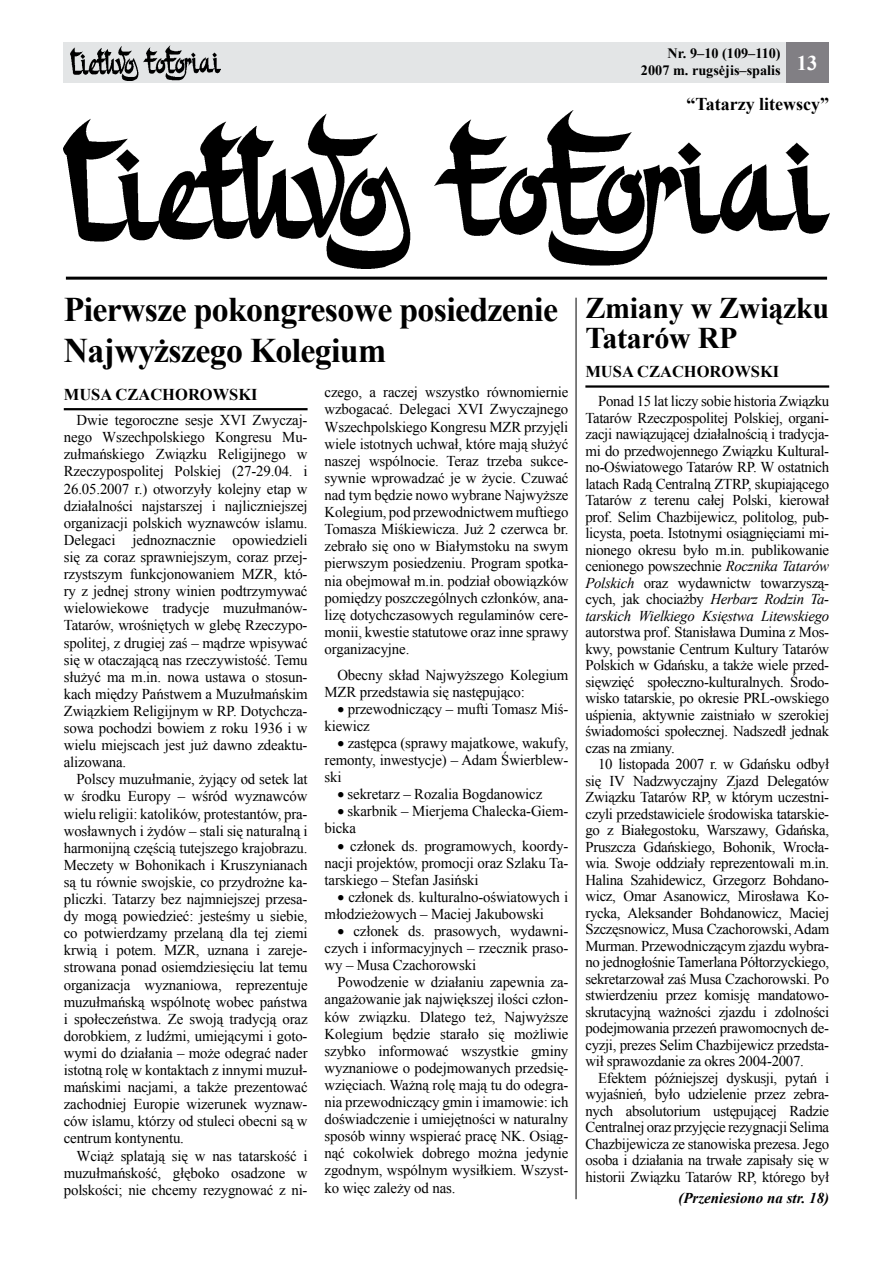
<style>
.page{position:relative;width:893px;height:1263px;background:#fff}
.page>*{position:absolute;margin:0;border:0;box-sizing:border-box;transform-origin:0 0}
.t1{font:700 34.5px/41.4px "Times New Roman";letter-spacing:-.02em;color:#000}
.t2{font:700 30px/30px "Times New Roman";letter-spacing:-.01em;color:#000}
.t3{font:700 18px "Times New Roman";color:#000}
.t4{font:700 16.5px "Times New Roman";color:#000}
.t5{font:15px/17.1px "Times New Roman";letter-spacing:-.01em;color:#000;text-align:justify}
.t6{font:italic 700 15px "Times New Roman";color:#000}
.t7{font:700 14.25px/17.1px "Times New Roman";color:#000}
.s1{font-style:italic}
</style>
<div class="page">
<div style="left:63px;top:43px;width:766px;height:40px;background:#e3e5e6"></div>
<img style="left:70px;top:45px;width:150px;height:35px">
<div style="left:786px;top:43px;width:42px;height:40px;background:#817f84"></div>
<img style="left:64px;top:110px;width:765px;height:158px">
<hr style="left:66px;top:277px;width:761px;height:3px;background:#000">
<hr style="left:64px;top:408px;width:244px;height:2px;background:#000">
<hr style="left:585px;top:385px;width:244px;height:3px;background:#000">
<hr style="left:576px;top:298px;width:1px;height:901px;background:#000">
<p class="t7" style="left:641px;top:44px;width:177px;text-indent:27px">Nr. 9–10 (109–110)<br>2007 m. rugsėjis–spalis <sup>13</sup></p>
<p class="t3" style="left:686px;top:92px;width:144px">“Tatarzy litewscy”</p>
<h1 class="t1" style="left:64px;top:288px;width:496px">Pierwsze pokongresowe posiedzenie<br>Najwyższego Kolegium</h1>
<p class="t5" style="left:325px;top:384px;width:245px">czego, a raczej wszystko równomiernie wzbogacać. Delegaci XVI Zwyczajnego Wszechpolskiego Kongresu MZR przyjęli wiele istotnych uchwał, które mają służyć naszej wspólnocie. Teraz trzeba sukce&shy;sywnie wprowadzać je w życie. Czuwać nad tym będzie nowo wybrane Najwyższe Kolegium, pod przewodnictwem muftiego Tomasza Miśkiewicza. Już 2 czerwca br. zebrało się ono w Białymstoku na swym pierwszym posiedzeniu. Program spotka&shy;nia obejmował m.in. podział obowiązków pomiędzy poszczególnych członków, ana&shy;lizę dotychczasowych regulaminów cere&shy;monii, kwestie statutowe oraz inne sprawy organizacyjne.</p>
<p class="t5" style="left:325px;top:666px;width:245px;text-indent:13px">Obecny skład Najwyższego Kolegium<br>MZR przedstawia się następująco:</p>
<p class="t5" style="left:325px;top:700px;width:245px;text-indent:13px">• przewodniczący – mufti Tomasz Miś&shy;kiewicz</p>
<p class="t5" style="left:325px;top:734px;width:245px;text-indent:13px">• zastępca (sprawy majatkowe, wakufy, remonty, inwestycje) – Adam Świerblew&shy;ski</p>
<p class="t5" style="left:337px;top:785px;width:206px">• sekretarz – Rozalia Bogdanowicz</p>
<p class="t5" style="left:325px;top:802px;width:245px;text-indent:13px">• skarbnik – Mierjema Chalecka-Giem&shy;bicka</p>
<p class="t5" style="left:325px;top:837px;width:245px;text-indent:13px">• członek ds. programowych, koordy&shy;nacji projektów, promocji oraz Szlaku Ta&shy;tarskiego – Stefan Jasiński</p>
<p class="t5" style="left:325px;top:888px;width:245px;text-indent:13px">• członek ds. kulturalno-oświatowych i młodzieżowych – Maciej Jakubowski</p>
<p class="t5" style="left:325px;top:922px;width:245px;text-indent:13px">• członek ds. prasowych, wydawni&shy;czych i informacyjnych – rzecznik praso&shy;wy – Musa Czachorowski</p>
<p class="t5" style="left:325px;top:973px;width:245px;text-indent:13px">Powodzenie w działaniu zapewnia za&shy;angażowanie jak największej ilości człon&shy;ków związku. Dlatego też, Najwyższe Kolegium będzie starało się możliwie szybko informować wszystkie gminy wyznaniowe o podejmowanych przedsię&shy;wzięciach. Ważną rolę mają tu do odegra&shy;nia przewodniczący gmin i imamowie: ich doświadczenie i umiejętności w naturalny sposób winny wspierać pracę NK. Osiąg&shy;nąć cokolwiek dobrego można jedynie zgodnym, wspólnym wysiłkiem. Wszyst&shy;ko więc zależy od nas.</p>
<p class="t4" style="left:64px;top:383px;width:125px">MUSA CZACHORO</p>
<p class="t4" style="left:213px;top:383px;width:46px">WSKI</p>
<p class="t5" style="left:64px;top:411px;width:245px;text-indent:13px">Dwie tegoroczne sesje XVI Zwyczaj&shy;nego Wszechpolskiego Kongresu Mu&shy;zułmańskiego Związku Religijnego w Rzeczypospolitej Polskiej (27-29.04. i 26.05.2007 r.) otworzyły kolejny etap w działalności najstarszej i najliczniejszej organizacji polskich wyznawców islamu.<br>Delegaci jednoznacznie opowiedzieli się za coraz sprawniejszym, coraz przej&shy;rzystszym funkcjonowaniem MZR, któ&shy;ry z jednej strony winien podtrzymywać wielowiekowe tradycje muzułmanów-Tatarów, wrośniętych w glebę Rzeczypo&shy;spolitej, z drugiej zaś – mądrze wpisywać się w otaczającą nas rzeczywistość. Temu służyć ma m.in. nowa ustawa o stosun&shy;kach między Państwem a Muzułmańskim Związkiem Religijnym w RP. Dotychcza&shy;sowa pochodzi bowiem z roku 1936 i w wielu miejscach jest już dawno zdeaktu&shy;alizowana.</p>
<p class="t5" style="left:64px;top:770px;width:245px;text-indent:13px">Polscy muzułmanie, żyjący od setek lat w środku Europy – wśród wyznawców wielu religii: katolików, protestantów, pra&shy;wosławnych i żydów – stali się naturalną i harmonijną częścią tutejszego krajobrazu.<br>Meczety w Bohonikach i Kruszynianach są tu równie swojskie, co przydrożne ka&shy;pliczki. Tatarzy bez najmniejszej przesa&shy;dy mogą powiedzieć: jesteśmy u siebie, co potwierdzamy przelaną dla tej ziemi krwią i potem. MZR, uznana i zareje&shy;strowana ponad osiemdziesięciu lat temu organizacja wyznaniowa, reprezentuje muzułmańską wspólnotę wobec państwa i społeczeństwa. Ze swoją tradycją oraz dorobkiem, z ludźmi, umiejącymi i goto&shy;wymi do działania – może odegrać nader istotną rolę w kontaktach z innymi muzuł&shy;mańskimi nacjami, a także prezentować zachodniej Europie wizerunek wyznaw&shy;ców islamu, którzy od stuleci obecni są w centrum kontynentu.</p>
<p class="t5" style="left:64px;top:1147px;width:245px;text-indent:13px">Wciąż splatają się w nas tatarskość i muzułmańskość, głęboko osadzone w polskości; nie chcemy rezygnować z ni-</p>
<h2 class="t2" style="left:585px;top:292px;width:245px">Zmiany w Związku<br>Tatarów RP</h2>
<p class="t4" style="left:585px;top:360px;width:125px">MUSA CZACHORO</p>
<p class="t4" style="left:734px;top:360px;width:46px">WSKI</p>
<p class="t5" style="left:585px;top:393px;width:245px;line-height:16.5px;text-indent:13px">Ponad 15 lat liczy sobie historia Związku Tatarów Rzeczpospolitej Polskiej, organi&shy;zacji nawiązującej działalnością i tradycja&shy;mi do przedwojennego Związku Kultural&shy;no-Oświatowego Tatarów RP. W ostatnich latach Radą Centralną ZTRP, skupiającego Tatarów z terenu całej Polski, kierował prof. Selim Chazbijewicz, politolog, pub&shy;licysta, poeta. Istotnymi osiągnięciami mi&shy;nionego okresu było m.in. publikowanie cenionego powszechnie <span class="s1">Rocznika Tatarów Polskich</span> oraz wydawnictw towarzyszą&shy;cych, jak chociażby <span class="s1">Herbarz Rodzin Ta&shy;tarskich Wielkiego Księstwa Litewskiego</span></p>
<p class="t5" style="left:585px;top:624px;width:245px;line-height:16.5px">autorstwa prof. Stanisława Dumina z Mos&shy;kwy, powstanie Centrum Kultury Tatarów Polskich w Gdańsku, a także wiele przed&shy;sięwzięć społeczno-kulturalnych. Środo&shy;wisko tatarskie, po okresie PRL-owskiego uśpienia, aktywnie zaistniało w szerokiej świadomości społecznej. Nadszedł jednak czas na zmiany.</p>
<p class="t5" style="left:585px;top:756px;width:245px;line-height:16.5px;text-indent:13px">10 listopada 2007 r. w Gdańsku odbył się IV Nadzwyczajny Zjazd Delegatów Związku Tatarów RP, w którym uczestni&shy;czyli przedstawiciele środowiska tatarskie&shy;go z Białegostoku, Warszawy, Gdańska, Pruszcza Gdańskiego, Bohonik, Wrocła&shy;wia. Swoje oddziały reprezentowali m.in.<br>Halina Szahidewicz, Grzegorz Bohdano&shy;wicz, Omar Asanowicz, Mirosława Ko&shy;rycka, Aleksander Bohdanowicz, Maciej Szczęsnowicz, Musa Czachorowski, Adam Murman. Przewodniczącym zjazdu wybra&shy;no jednogłośnie Tamerlana Półtorzyckiego, sekretarzował zaś Musa Czachorowski. Po stwierdzeniu przez komisję mandatowo&shy;skrutacyjną ważności zjazdu i zdolności podejmowania przezeń prawomocnych de&shy;cyzji, prezes Selim Chazbijewicz przedsta&shy;wił sprawozdanie za okres 2004-2007.</p>
<p class="t5" style="left:585px;top:1069px;width:245px;line-height:16.5px;text-indent:13px">Efektem późniejszej dyskusji, pytań i wyjaśnień, było udzielenie przez zebra&shy;nych absolutorium ustępującej Radzie Centralnej oraz przyjęcie rezygnacji Selima Chazbijewicza ze stanowiska prezesa. Jego osoba i działania na trwałe zapisały się w historii Związku Tatarów RP, którego był</p>
<p class="t6" style="left:678px;top:1187px;width:152px">(Przeniesiono na str. 18)</p>
</div>
